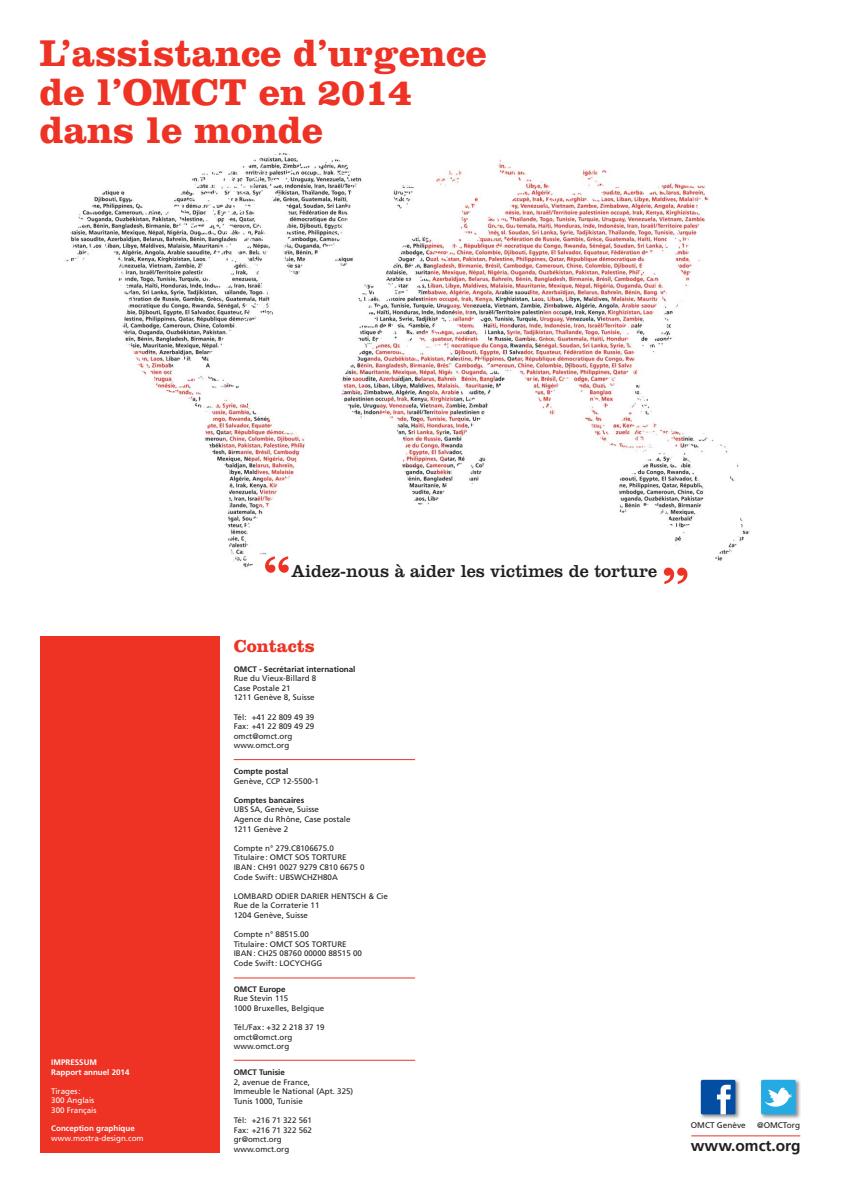
<style>
.page{position:relative;width:842px;height:1191px;background:#fff}
.page>*{position:absolute;margin:0;border:0;box-sizing:border-box;transform-origin:0 0}
.t1{font:700 38.6px/38.5px "Clarendon LT Std";color:#ee3224}
.t2{font:18px "Clarendon LT Std";color:#231f20}
.t3{font:700 18px "Clarendon LT Std";color:#ee3224}
.t4{font:700 15.4px "Frutiger LT Std";color:#231f20}
.t5{font:8.2px "Frutiger LT Std";color:#231f20}
.t6{font:8px/9.6px "Frutiger LT Std";color:#231f20}
.t7{font:700 8px "Frutiger LT Std";color:#231f20}
.t8{font:8px/9.6px "Frutiger LT Std";color:#fff}
.t9{font:700 8px/9.6px "Frutiger LT Std";color:#fff}
</style>
<div class="page">
<img style="left:65px;top:152px;width:685px;height:425px">
<div style="left:40px;top:636px;width:179px;height:516px;background:#ee3224"></div>
<hr style="left:234px;top:977px;width:181px;height:1px;background:#ee3224">
<hr style="left:234px;top:1060px;width:181px;height:1px;background:#ee3224">
<hr style="left:234px;top:759px;width:181px;height:1px;background:#ee3224">
<svg style="left:265px;top:556px;width:24px;height:17px"></svg>
<svg style="left:664px;top:567px;width:23px;height:17px"></svg>
<img style="left:700px;top:1079px;width:40px;height:40px">
<div style="left:701px;top:1079px;width:34px;height:35px;background:#034ea2;border-radius:2px"></div>
<svg style="left:717px;top:1084px;width:14px;height:30px"></svg>
<img style="left:760px;top:1079px;width:41px;height:40px">
<div style="left:761px;top:1079px;width:35px;height:35px;background:#25aae1;border-radius:2px"></div>
<svg style="left:764px;top:1087px;width:28px;height:20px"></svg>
<hr style="left:691px;top:1135px;width:109px;height:1px;background:#ee3224">
<h1 class="t1" style="left:40px;top:37px;width:448px">L’assistance d’urgence de l’OMCT en 2014 dans le monde</h1>
<p class="t9" style="left:51px;top:1058px;width:80px">IMPRESSUM<br>Rapport annuel 2014</p>
<p class="t8" style="left:51px;top:1086px;width:47px">Tirages :<br>300 Anglais<br>300 Français</p>
<p class="t9" style="left:51px;top:1124px;width:85px">Conception graphique</p>
<p class="t8" style="left:51px;top:1134px;width:94px">www.mostra-design.com</p>
<h2 class="t2" style="left:291px;top:565px;width:367px">Aidez-nous à aider les victimes de torture</h2>
<h2 class="t3" style="left:234px;top:639px;width:82px">Contacts</h2>
<p class="t7" style="left:234px;top:665px;width:123px">OMCT - Secrétariat international</p>
<p class="t6" style="left:234px;top:674px;width:84px">Rue du Vieux-Billard 8<br>Case Postale 21<br>1211 Genève 8, Suisse</p>
<p class="t6" style="left:234px;top:712px;width:82px">Tél : +41 22 809 49 39<br>Fax : +41 22 809 49 29 omct@omct.org www.omct.org</p>
<p class="t7" style="left:234px;top:767px;width:56px">Compte postal</p>
<p class="t6" style="left:234px;top:776px;width:87px">Genève, CCP 12-5500-1</p>
<p class="t7" style="left:234px;top:796px;width:72px">Comptes bancaires</p>
<p class="t6" style="left:234px;top:805px;width:118px">UBS SA, Genève, Suisse<br>Agence du Rhône, Case postale<br>1211 Genève 2</p>
<p class="t6" style="left:234px;top:843px;width:132px">Compte n° 279.C8106675.0<br>Titulaire : OMCT SOS TORTURE<br>IBAN : CH91 0027 9279 C810 6675 0<br>Code Swift : UBSWCHZH80A</p>
<p class="t6" style="left:234px;top:891px;width:156px">LOMBARD ODIER DARIER HENTSCH &amp; Cie<br>Rue de la Corraterie 11<br>1204 Genève, Suisse</p>
<p class="t6" style="left:234px;top:930px;width:130px">Compte n° 88515.00<br>Titulaire : OMCT SOS TORTURE<br>IBAN : CH25 08760 00000 88515 00<br>Code Swift : LOCYCHGG</p>
<p class="t7" style="left:234px;top:985px;width:53px">OMCT Europe</p>
<p class="t6" style="left:234px;top:994px;width:92px">Rue Stevin 115<br>1000 Bruxelles, Belgique</p>
<p class="t6" style="left:234px;top:1023px;width:93px">Tél./Fax : +32 2 218 37 19 omct@omct.org www.omct.org</p>
<p class="t7" style="left:234px;top:1068px;width:53px">OMCT Tunisie</p>
<p class="t6" style="left:234px;top:1077px;width:121px">2, avenue de France,<br>Immeuble le National (Apt. 325)<br>Tunis 1000, Tunisie</p>
<p class="t6" style="left:234px;top:1115px;width:80px">Tél : +216 71 322 561<br>Fax : +216 71 322 562 gr@omct.org www.omct.org</p>
<p class="t5" style="left:691px;top:1121px;width:56px">OMCT Genève</p>
<p class="t5" style="left:757px;top:1121px;width:45px">@OMCTorg</p>
<h3 class="t4" style="left:691px;top:1138px;width:111px">www.omct.org</h3>
</div>
